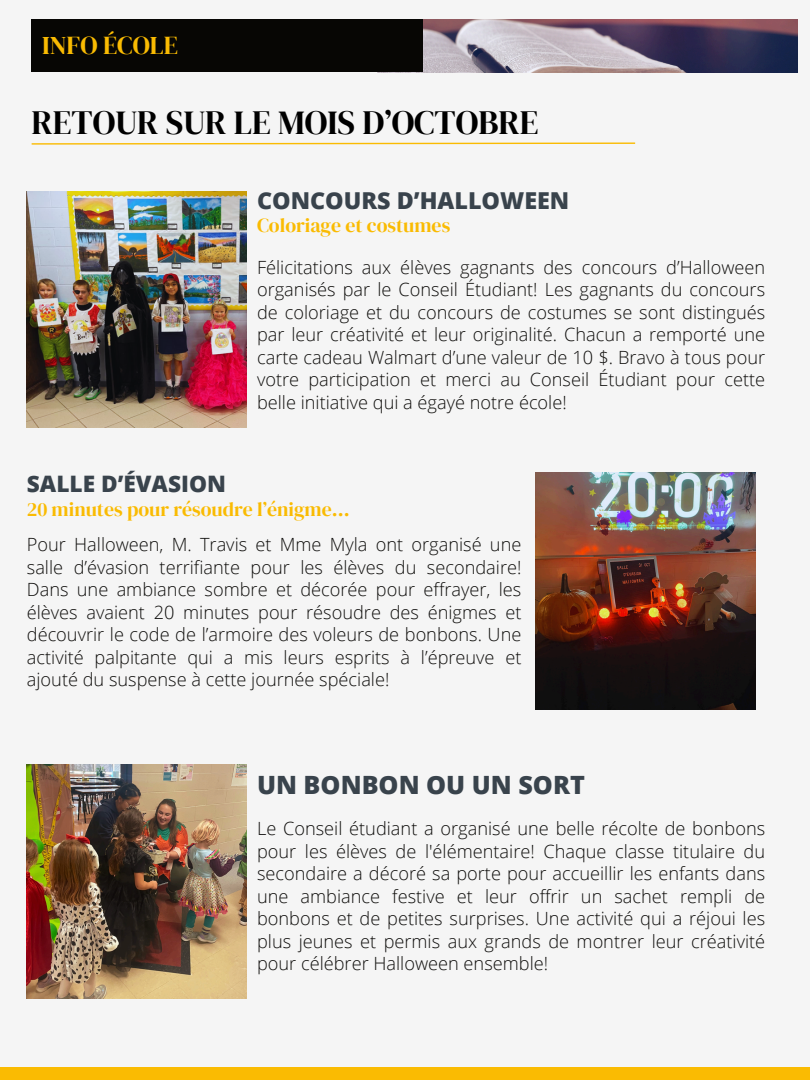
<style>
.page{position:relative;width:810px;height:1080px;background:#f5f5f5}
.page>*{position:absolute;margin:0;border:0;box-sizing:border-box;transform-origin:0 0}
.t1{font:33.75px "DM Serif Display";color:#000}
.t2{font:25.62px "DM Serif Display";color:#fabb02}
.t3{font:800 25.19px "Open Sans";color:#39434c}
.t4{font:800 23.31px "Open Sans";color:#39434c}
.t5{font:800 22.69px "Open Sans";color:#39434c}
.t6{font:19.75px "DM Serif Display";color:#fabb02}
.t7{font:300 18.19px/22.5px "Open Sans";color:#100f0d;text-align:justify}
</style>
<div class="page">
<img style="left:423px;top:19px;width:375px;height:53px">
<div style="left:32px;top:19px;width:391px;height:53px;background:#070604"></div>
<div style="left:0;top:1068px;width:810px;height:12px;background:#fabb02"></div>
<svg style="left:31px;top:142px;width:605px;height:3px"></svg>
<img style="left:535px;top:473px;width:220px;height:236px">
<img style="left:27px;top:765px;width:220px;height:234px">
<img style="left:27px;top:191px;width:220px;height:236px">
<p class="t2" style="left:42px;top:27px;width:137px">INFO ÉCOLE</p>
<p class="t1" style="left:32px;top:99px;width:508px">RETOUR SUR LE MOIS D’OCTOBRE</p>
<h2 class="t4" style="left:257px;top:184px;width:314px">CONCOURS D’HALLOWEEN</h2>
<p class="t6" style="left:257px;top:211px;width:195px">Coloriage et costumes</p>
<p class="t7" style="left:257px;top:255px;width:510px">Félicitations aux élèves gagnants des concours d’Halloween organisés par le Conseil Étudiant! Les gagnants du concours de coloriage et du concours de costumes se sont distingués par leur créativité et leur originalité. Chacun a remporté une carte cadeau Walmart d’une valeur de 10 $. Bravo à tous pour votre participation et merci au Conseil Étudiant pour cette belle initiative qui a égayé notre école!</p>
<p class="t5" style="left:27px;top:468px;width:201px">SALLE D’ÉVASION</p>
<p class="t6" style="left:27px;top:495px;width:324px">20 minutes pour résoudre l’énigme...</p>
<p class="t7" style="left:27px;top:533px;width:496px">Pour Halloween, M. Travis et Mme Myla ont organisé une salle d’évasion terrifiante pour les élèves du secondaire!<br>Dans une ambiance sombre et décorée pour effrayer, les élèves avaient 20 minutes pour résoudre des énigmes et découvrir le code de l’armoire des voleurs de bonbons. Une activité palpitante qui a mis leurs esprits à l’épreuve et ajouté du suspense à cette journée spéciale!</p>
<h4 class="t3" style="left:257px;top:767px;width:329px">UN BONBON OU UN SORT</h4>
<p class="t7" style="left:257px;top:817px;width:510px">Le Conseil étudiant a organisé une belle récolte de bonbons pour les élèves de l'élémentaire! Chaque classe titulaire du secondaire a décoré sa porte pour accueillir les enfants dans une ambiance festive et leur offrir un sachet rempli de bonbons et de petites surprises. Une activité qui a réjoui les plus jeunes et permis aux grands de montrer leur créativité pour célébrer Halloween ensemble!</p>
</div>
